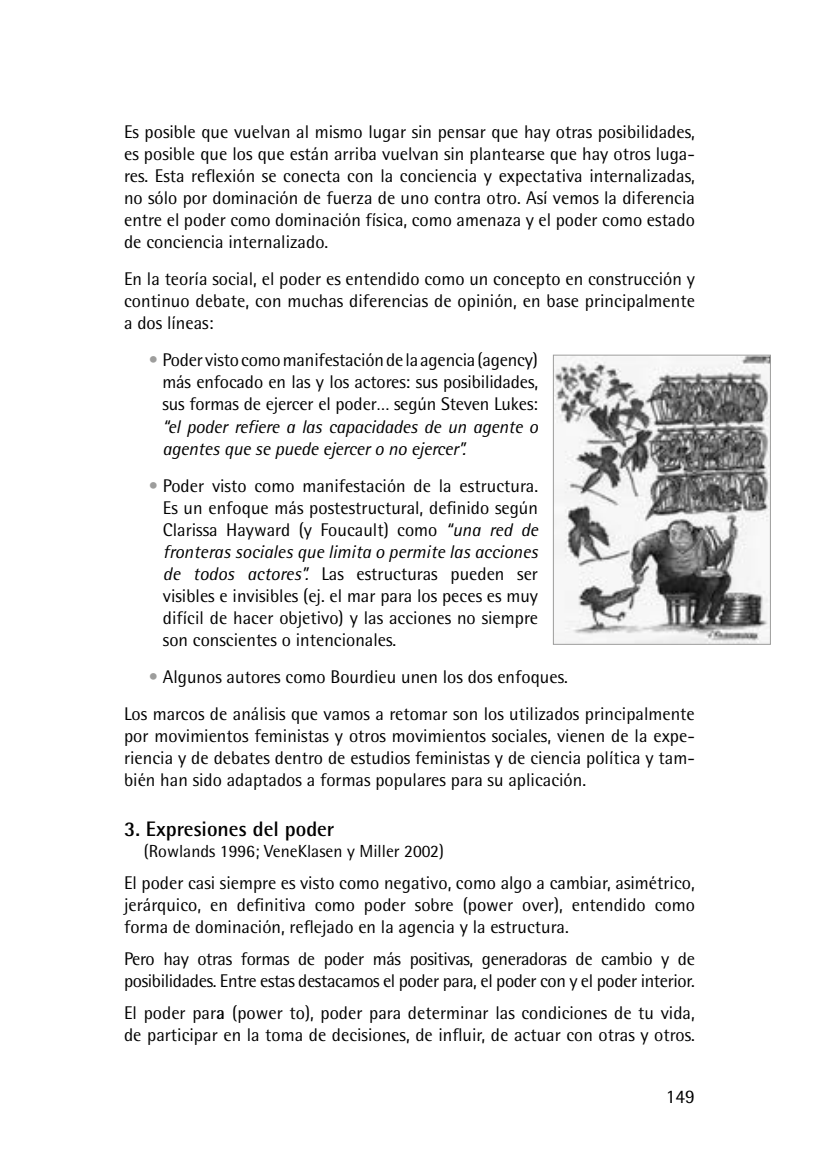
<style>
.page{position:relative;width:819px;height:1166px;background:#fff}
.page>*{position:absolute;margin:0;border:0;box-sizing:border-box;transform-origin:0 0}
.t1{font:700 21px "Rotis Semi Sans";color:#000}
.t2{font:19.25px "Rotis Semi Sans";color:#000}
.t3{font:18.38px/22.1px "Rotis Semi Sans";color:#000;text-align:justify}
.t4{font:18.38px/22.1px "Rotis Semi Sans";letter-spacing:-.02em;color:#000}
.t5{font:italic 18.38px/22.1px "Rotis Semi Sans";letter-spacing:-.01em;color:#000}
.t6{font:17.5px "Rotis Semi Sans";color:#000}
.s1{color:#9d9d9c}
.s2{font-style:italic}
.s3{font-weight:700}
</style>
<div class="page">
<img style="left:555px;top:357px;width:213px;height:286px">
<div style="left:553px;top:355px;width:217px;height:290px;border:1px solid #9d9d9c"></div>
<p class="t3" style="left:124px;top:121px;width:572px">Es posible que vuelvan al mismo lugar sin pensar que hay otras posibilidades, es posible que los que están arriba vuelvan sin plantearse que hay otros luga&shy;res. Esta reflexión se conecta con la conciencia y expectativa internalizadas, no sólo por dominación de fuerza de uno contra otro. Así vemos la diferencia entre el poder como dominación física, como amenaza y el poder como estado de conciencia internalizado.</p>
<p class="t3" style="left:124px;top:268px;width:572px">En la teoría social, el poder es entendido como un concepto en construcción y continuo debate, con muchas diferencias de opinión, en base principalmente a dos líneas:</p>
<p class="t3" style="left:162px;top:349px;width:377px;text-indent:-14px"><span class="s1">•</span> Poder visto como manifestación de la agencia (agency) más enfocado en las y los actores: sus posibilidades, sus formas de ejercer el poder… según Steven Lukes:</p>
<p class="t5" style="left:162px;top:415px;width:377px">“el poder refiere a las capacidades de un agente o agentes que se puede ejercer o no ejercer”.</p>
<p class="t3" style="left:163px;top:474px;width:377px;text-indent:-14px"><span class="s1">•</span> Poder visto como manifestación de la estructura.<br>Es un enfoque más postestructural, definido según Clarissa Hayward (y Foucault) como <span class="s2">“una red de fronteras sociales que limita o permite las acciones de todos actores”.</span> Las estructuras pueden ser visibles e invisibles (ej. el mar para los peces es muy difícil de hacer objetivo) y las acciones no siempre son conscientes o intencionales.</p>
<p class="t3" style="left:124px;top:658px;width:572px;line-height:36.9px;text-indent:25px"><span class="s1">•</span> Algunos autores como Bourdieu unen los dos enfoques.<br>Los marcos de análisis que vamos a retomar son los utilizados principalmente</p>
<p class="t3" style="left:124px;top:724px;width:572px">por movimientos feministas y otros movimientos sociales, vienen de la expe&shy;riencia y de debates dentro de estudios feministas y de ciencia política y tam&shy;bién han sido adaptados a formas populares para su aplicación.</p>
<p class="t1" style="left:124px;top:816px;width:212px">3. Expresiones del poder</p>
<p class="t6" style="left:144px;top:841px;width:301px">(Rowlands 1996; VeneKlasen y Miller 2002)</p>
<p class="t3" style="left:124px;top:871px;width:572px">El poder casi siempre es visto como negativo, como algo a cambiar, asimétrico, jerárquico, en definitiva como poder sobre (power over), entendido como forma de dominación, reflejado en la agencia y la estructura.</p>
<p class="t4" style="left:124px;top:947px;width:572px">Pero hay otras formas de poder más positivas, generadoras de cambio y de posibilidades. Entre estas destacamos el poder para, el poder con y el poder interior.</p>
<p class="t3" style="left:124px;top:1001px;width:572px">El poder par<span class="s3">a</span> (power to), poder para determinar las condiciones de tu vida, de participar en la toma de decisiones, de influir, de actuar con otras y otros.</p>
<p class="t2" style="left:666px;top:1085px;width:30px">149</p>
</div>
